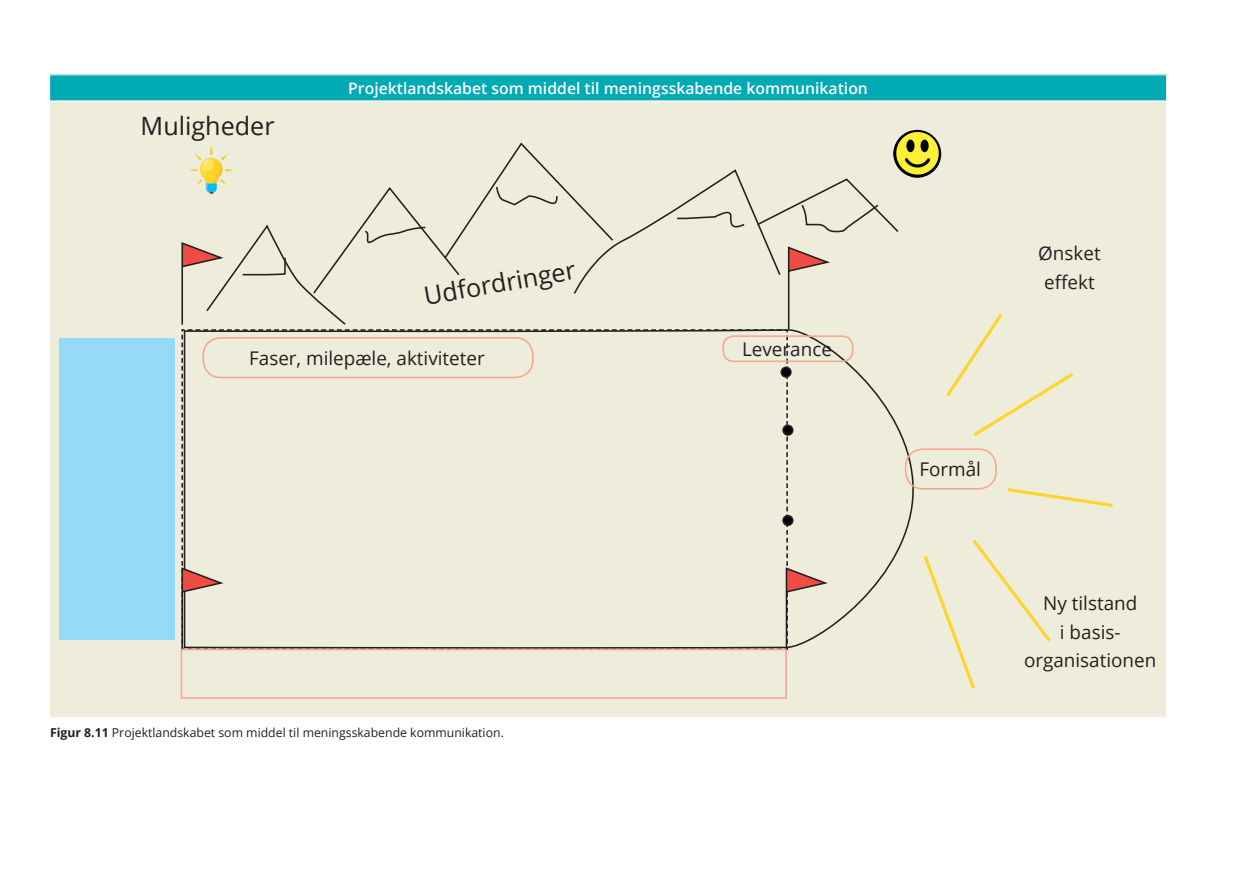
<style>
.page{position:relative;width:1241px;height:893px;background:#fff}
.page>*{position:absolute;margin:0;border:0;box-sizing:border-box;transform-origin:0 0}
.t1{font:25.2px "Open Sans";color:#231f20}
.t2{font:18.9px/28.3px "Open Sans";color:#231f20;text-align:center}
.Skema-overskrift{font:600 15.75px "Open Sans";color:#fff}
.Figur-kilde{font:12.25px "Open Sans";color:#231f20}
.s1{font-weight:700}
</style>
<div class="page">
<div style="left:50px;top:75px;width:1116px;height:26px;background:#00aab5"></div>
<div style="left:50px;top:101px;width:1116px;height:616px;background:#eeeddb"></div>
<hr style="left:49px;top:100px;width:1117px;height:1px;background:#fff">
<hr style="left:1165px;top:101px;width:1px;height:616px;background:#fff">
<svg style="left:180px;top:142px;width:720px;height:510px"></svg>
<svg style="left:946px;top:313px;width:127px;height:123px"></svg>
<svg style="left:1007px;top:488px;width:106px;height:19px"></svg>
<svg style="left:923px;top:539px;width:128px;height:150px"></svg>
<div style="left:181px;top:649px;width:605px;height:50px;border:2px solid #f7a590"></div>
<div style="left:202px;top:337px;width:331px;height:41px;border:2px solid #f7a590;border-radius:18px"></div>
<div style="left:904px;top:448px;width:92px;height:42px;border:2px solid #f7a590;border-radius:17px"></div>
<div style="left:722px;top:335px;width:131px;height:27px;border:2px solid #f7a590;border-radius:11px"></div>
<img style="left:893px;top:130px;width:48px;height:48px">
<div style="left:59px;top:339px;width:116px;height:301px;background:#95daf8"></div>
<p class="t1" style="left:141px;top:109px;width:135px">Muligheder</p>
<p class="Skema-overskrift" style="left:348px;top:77px;width:521px">Projektlandskabet som middel til meningsskabende kommunikation</p>
<p class="t1" style="left:421px;top:279px;width:155px;rotate:-10deg">Udfordringer</p>
<p class="t2" style="left:249px;top:343px;width:237px">Faser, milepæle, aktiviteter</p>
<p class="Figur-kilde" style="left:50px;top:724px;width:455px"><span class="s1">Figur 8.11</span> Projektlandskabet som middel til meningsskabende kommunikation.</p>
<p class="t2" style="left:742px;top:334px;width:91px">Leverance</p>
<p class="t2" style="left:1038px;top:239px;width:64px">Ønsket effekt</p>
<p class="t2" style="left:919px;top:455px;width:63px">Formål</p>
<p class="t2" style="left:1023px;top:589px;width:134px">Ny tilstand<br>i basis&shy;organisationen</p>
</div>
